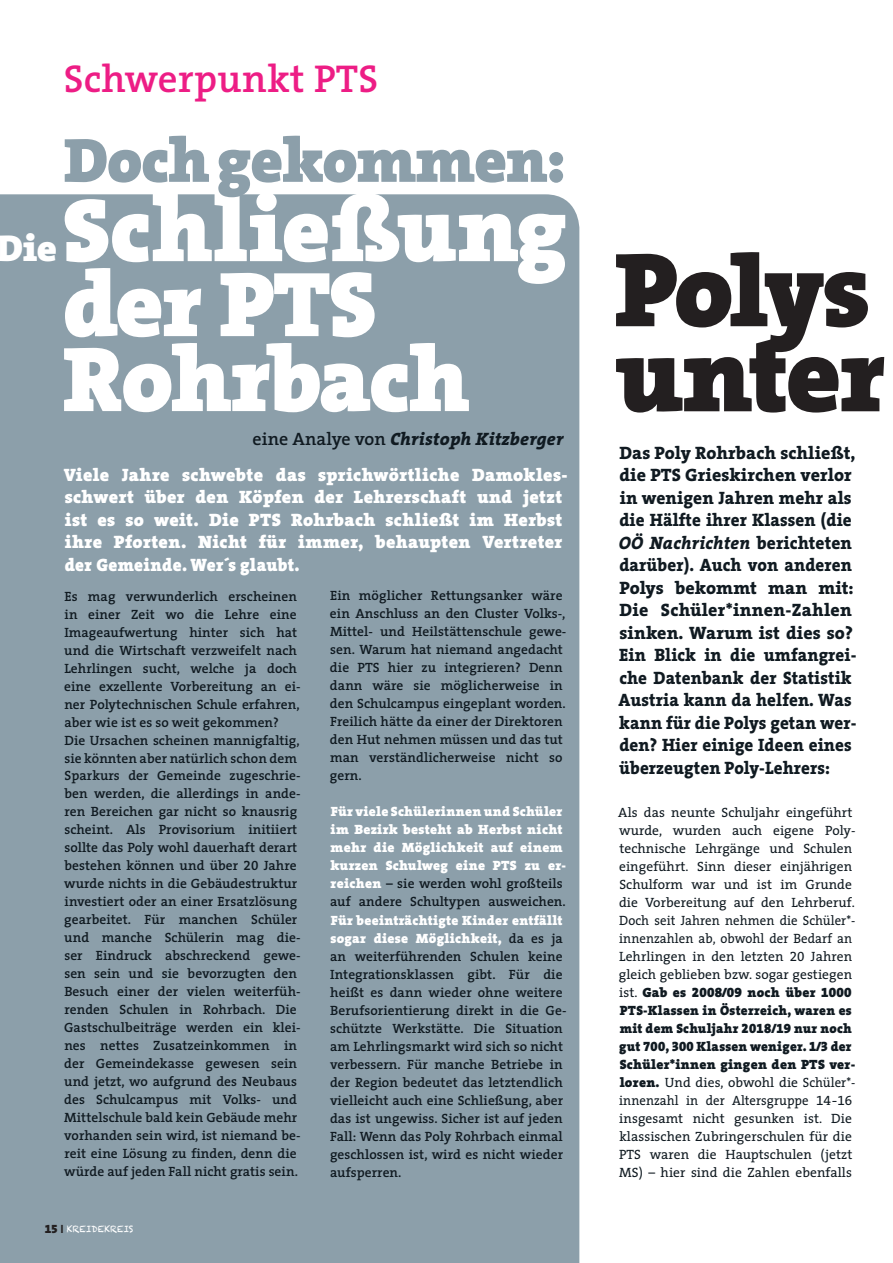
<style>
.page{position:relative;width:893px;height:1263px;background:#fff}
.page>*{position:absolute;margin:0;border:0;box-sizing:border-box;transform-origin:0 0}
.t1{font:900 106.5px "The Serif";letter-spacing:-.025em;color:#231f20}
.t2{font:900 93px/75px "The Serif";letter-spacing:-.02em;color:#fff}
.t3{font:900 63px "The Serif";letter-spacing:-.02em;color:#8c9faa}
.t4{font:600 39px "The Serif";letter-spacing:.01em;color:#ed1d85}
.t5{font:900 37.5px "The Serif";color:#fff}
.t6{font:800 18px/22.5px "The Serif";letter-spacing:.005em;color:#101a21}
.t7{font:900 18px/22.5px "The Serif";letter-spacing:.02em;color:#fff}
.t8{font:italic 800 18px "The Serif";letter-spacing:.005em;color:#101a21}
.t9{font:600 13.5px/18px "The Serif";letter-spacing:.005em;color:#101a21}
.t10{font:13.5px/18px "The Serif";letter-spacing:.005em;color:#101a21}
.t11{font:900 13.5px/18px "The Serif";letter-spacing:.02em;color:#fff}
.t12{font:9px "Chalkduster";letter-spacing:-.01em;color:#fff}
.s1{font-size:90.15px}
.s2{font-weight:600;font-style:normal}
.s3{font-family:"The Serif Semi Bold Expert";font-weight:400}
.s4{font-weight:600;color:#101a21}
.s5{font-weight:900;color:#fff}
.s6{font-family:"The Serif Black Expert";font-size:12px;color:#231f20}
.s7{font-family:"The Sans";font-weight:700;font-size:12px;color:#231f20}
.s8{font-size:101.1px}
.s9{font-style:italic}
.s10{font-family:"The Serif Expert"}
.s11{font-weight:900}
.s12{font-family:"The Serif Black Expert"}
</style>
<div class="page">
<div style="left:0;top:194px;width:579px;height:1069px;background:#8c9faa"></div>
<h3 class="t4" style="left:64px;top:46px;width:316px">Schwerpunkt PTS</h3>
<h3 class="t3" style="left:64px;top:107px;width:503px">Doch gekommen:</h3>
<h2 class="t2" style="left:63px;top:190px;width:506px"><span class="s1">S</span>chließung der PTS<br>Rohrbach</h2>
<h3 class="t5" style="left:-4px;top:217px;width:63px">Die</h3>
<h3 class="t8" style="left:253px;top:424px;width:312px"><span class="s2">eine Analye von</span> Christoph Kitzberger</h3>
<h3 class="t7" style="left:64px;top:463px;width:505px">Viele Jahre schwebte das sprichwörtliche Damokles&shy;schwert über den Köpfen der Lehrerschaft und jetzt ist es so weit. Die PTS Rohrbach schließt im Herbst ihre Pforten. Nicht für immer, behaupten Vertreter der Gemeinde. Wer´s glaubt.</h3>
<p class="t9" style="left:64px;top:587px;width:238px">Es mag verwunderlich erscheinen in einer Zeit wo die Lehre eine Imageaufwertung hinter sich hat und die Wirtschaft verzweifelt nach Lehrlingen sucht, welche ja doch eine exzellente Vorbereitung an ei&shy;ner Polytechnischen Schule erfahren, aber wie ist es so weit gekommen?<br>Die Ursachen scheinen mannigfaltig, sie könnten aber natürlich schon dem Sparkurs der Gemeinde zugeschrie&shy;ben werden, die allerdings in ande&shy;ren Bereichen gar nicht so knausrig scheint. Als Provisorium initiiert sollte das Poly wohl dauerhaft derart bestehen können und über <span class="s3">20</span> Jahre wurde nichts in die Gebäudestruktur investiert oder an einer Ersatzlösung gearbeitet. Für manchen Schüler und manche Schülerin mag die&shy;ser Eindruck abschreckend gewe&shy;sen sein und sie bevorzugten den Besuch einer der vielen weiterfüh&shy;renden Schulen in Rohrbach. Die Gastschulbeiträge werden ein klei&shy;nes nettes Zusatzeinkommen in der Gemeindekasse gewesen sein und jetzt, wo aufgrund des Neubaus des Schulcampus mit Volks- und Mittelschule bald kein Gebäude mehr vorhanden sein wird, ist niemand be&shy;reit eine Lösung zu finden, denn die würde auf jeden Fall nicht gratis sein.</p>
<p class="t9" style="left:330px;top:586px;width:238px">Ein möglicher Rettungsanker wäre ein Anschluss an den Cluster Volks-,<br>Mittel- und Heilstättenschule gewe&shy;sen. Warum hat niemand angedacht die PTS hier zu integrieren? Denn dann wäre sie möglicherweise in den Schulcampus eingeplant worden.<br>Freilich hätte da einer der Direktoren den Hut nehmen müssen und das tut man verständlicherweise nicht so gern.</p>
<p class="t11" style="left:330px;top:802px;width:238px">Für viele Schülerinnen und Schüler im Bezirk besteht ab Herbst nicht mehr die Möglichkeit auf einem kurzen Schulweg eine PTS zu er&shy;reichen <span class="s4">– sie werden wohl großteils auf andere Schultypen ausweichen.</span></p>
<p class="t9" style="left:330px;top:910px;width:238px"><span class="s5">Für beeinträchtigte Kinder entfällt sogar diese Möglichkeit,</span> da es ja an weiterführenden Schulen keine Integrationsklassen gibt. Für die heißt es dann wieder ohne weitere Berufsorientierung direkt in die Ge&shy;schützte Werkstätte. Die Situation am Lehrlingsmarkt wird sich so nicht verbessern. Für manche Betriebe in der Region bedeutet das letztendlich vielleicht auch eine Schließung, aber das ist ungewiss. Sicher ist auf jeden Fall: Wenn das Poly Rohrbach einmal geschlossen ist, wird es nicht wieder aufsperren.</p>
<p class="t12" style="left:45px;top:1224px;width:90px"><span class="s6">15</span> <span class="s7">I</span> KREIDEKREIS</p>
<h1 class="t1" style="left:614px;top:200px;width:257px">Po<span class="s8">l</span>ys</h1>
<h1 class="t1" style="left:614px;top:285px;width:273px">unter</h1>
<p class="t6" style="left:618px;top:441px;width:240px">Das Poly Rohrbach schließt, die PTS Grieskirchen verlor in wenigen Jahren mehr als die Hälfte ihrer Klassen (die<br><span class="s9">OÖ Nachrichten</span> berichteten darüber). Auch von anderen<br>Polys bekommt man mit:<br>Die Schüler*innen-Zahlen sinken. Warum ist dies so?<br>Ein Blick in die umfangrei&shy;che Datenbank der Statistik<br>Austria kann da helfen. Was kann für die Polys getan wer&shy;den? Hier einige Ideen eines überzeugten Poly-Lehrers:</p>
<p class="t10" style="left:618px;top:802px;width:239px">Als das neunte Schuljahr eingeführt wurde, wurden auch eigene Poly&shy;technische Lehrgänge und Schulen eingeführt. Sinn dieser einjährigen Schulform war und ist im Grunde die Vorbereitung auf den Lehrberuf.<br>Doch seit Jahren nehmen die Schüler*- innenzahlen ab, obwohl der Bedarf an Lehrlingen in den letzten <span class="s10">20</span> Jahren gleich geblieben bzw. sogar gestiegen ist. <span class="s11">Gab es</span> <span class="s12">2008/09</span> <span class="s11">noch über</span> <span class="s12">1000<br></span><span class="s11">PTS-Klassen in Österreich, waren es mit dem Schuljahr</span> <span class="s12">2018/19</span> <span class="s11">nur noch gut</span> <span class="s12">700</span><span class="s11">,</span> <span class="s12">300</span> <span class="s11">Klassen weniger.</span> <span class="s12">1/3</span> <span class="s11">der Schüler*innen gingen den PTS ver&shy;loren.</span> Und dies, obwohl die Schüler*- innenzahl in der Altersgruppe <span class="s10">14-16 </span>insgesamt nicht gesunken ist. Die klassischen Zubringerschulen für die PTS waren die Hauptschulen (jetzt MS) – hier sind die Zahlen ebenfalls</p>
</div>
